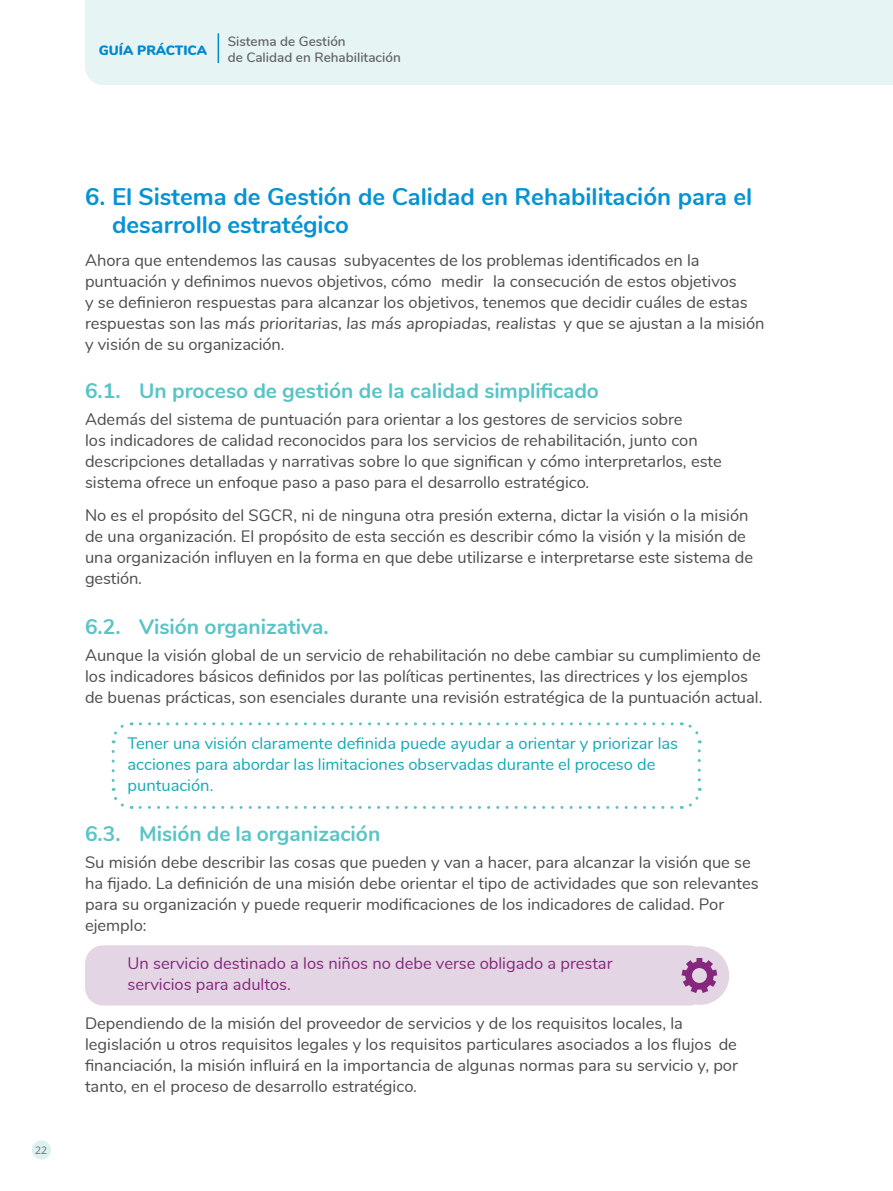
<style>
.page{position:relative;width:893px;height:1191px;background:#fff}
.page>*{position:absolute;margin:0;border:0;box-sizing:border-box;transform-origin:0 0}
.t1{font:700 24px/27.6px "Nunito";color:#0693d4}
.t2{font:700 21px "Nunito";color:#59c4c6}
.t3{font:16.5px/21px "Nunito";color:#4b4c4d}
.t4{font:16.5px/21px "Nunito";color:#12a9b5}
.t5{font:16.5px/21px "Nunito";color:#85277d}
.t6{font:600 13.5px/16.2px "Nunito";color:#636366}
.t7{font:900 13.5px "Nunito";color:#0088ce}
.t8{font:10.5px "Open Sans";color:#6c6d70}
.s1{font-style:italic}
</style>
<div class="page">
<div style="left:85px;top:0;width:808px;height:85px;background:#e6f4f4"></div>
<hr style="left:218px;top:33px;width:1px;height:30px;background:#0088ce">
<div style="left:32px;top:1140px;width:19px;height:19px;background:#ddf1f1;border-radius:50%"></div>
<div style="left:85px;top:945px;width:622px;height:60px;background:#e4d5e5;border-radius:18px"></div>
<div style="left:671px;top:946px;width:58px;height:58px;background:#e4d5e5;border-radius:50%"></div>
<svg style="left:682px;top:958px;width:35px;height:35px"></svg>
<svg style="left:111px;top:751px;width:21px;height:58px"></svg>
<svg style="left:140px;top:788px;width:562px;height:21px"></svg>
<svg style="left:681px;top:722px;width:20px;height:58px"></svg>
<svg style="left:111px;top:722px;width:561px;height:21px"></svg>
<p class="t7" style="left:99px;top:40px;width:110px">GUÍA PRÁCTICA</p>
<p class="t6" style="left:228px;top:32px;width:175px">Sistema de Gestión<br>de Calidad en Rehabilitación</p>
<p class="t8" style="left:35px;top:1142px;width:14px">22</p>
<h1 class="t1" style="left:112px;top:181px;width:642px;text-indent:-27px">6. El Sistema de Gestión de Calidad en Rehabilitación para el desarrollo estratégico</h1>
<p class="t3" style="left:85px;top:248px;width:681px">Ahora que entendemos las causas subyacentes de los problemas identificados en la puntuación y definimos nuevos objetivos, cómo medir la consecución de estos objetivos<br>y se definieron respuestas para alcanzar los objetivos, tenemos que decidir cuáles de estas respuestas son las <span class="s1">más prioritarias, las más apropiadas, realistas</span> y que se ajustan a la misión y visión de su organización.</p>
<p class="t2" style="left:85px;top:375px;width:515px">6.1. Un proceso de gestión de la calidad simplificado</p>
<p class="t3" style="left:85px;top:407px;width:638px">Además del sistema de puntuación para orientar a los gestores de servicios sobre<br>los indicadores de calidad reconocidos para los servicios de rehabilitación, junto con descripciones detalladas y narrativas sobre lo que significan y cómo interpretarlos, este sistema ofrece un enfoque paso a paso para el desarrollo estratégico.</p>
<p class="t3" style="left:85px;top:503px;width:669px">No es el propósito del SGCR, ni de ninguna otra presión externa, dictar la visión o la misión de una organización. El propósito de esta sección es describir cómo la visión y la misión de una organización influyen en la forma en que debe utilizarse e interpretarse este sistema de gestión.</p>
<p class="t2" style="left:85px;top:611px;width:245px">6.2. Visión organizativa.</p>
<p class="t3" style="left:85px;top:643px;width:679px">Aunque la visión global de un servicio de rehabilitación no debe cambiar su cumplimiento de los indicadores básicos definidos por las políticas pertinentes, las directrices y los ejemplos de buenas prácticas, son esenciales durante una revisión estratégica de la puntuación actual.</p>
<p class="t4" style="left:128px;top:732px;width:552px">Tener una visión claramente definida puede ayudar a orientar y priorizar las acciones para abordar las limitaciones observadas durante el proceso de puntuación.</p>
<p class="t2" style="left:85px;top:818px;width:297px">6.3. Misión de la organización</p>
<p class="t3" style="left:85px;top:851px;width:675px">Su misión debe describir las cosas que pueden y van a hacer, para alcanzar la visión que se ha fijado. La definición de una misión debe orientar el tipo de actividades que son relevantes para su organización y puede requerir modificaciones de los indicadores de calidad. Por ejemplo:</p>
<p class="t5" style="left:128px;top:952px;width:486px">Un servicio destinado a los niños no debe verse obligado a prestar servicios para adultos.</p>
<p class="t3" style="left:85px;top:1011px;width:654px">Dependiendo de la misión del proveedor de servicios y de los requisitos locales, la legislación u otros requisitos legales y los requisitos particulares asociados a los flujos de financiación, la misión influirá en la importancia de algunas normas para su servicio y, por tanto, en el proceso de desarrollo estratégico.</p>
</div>
